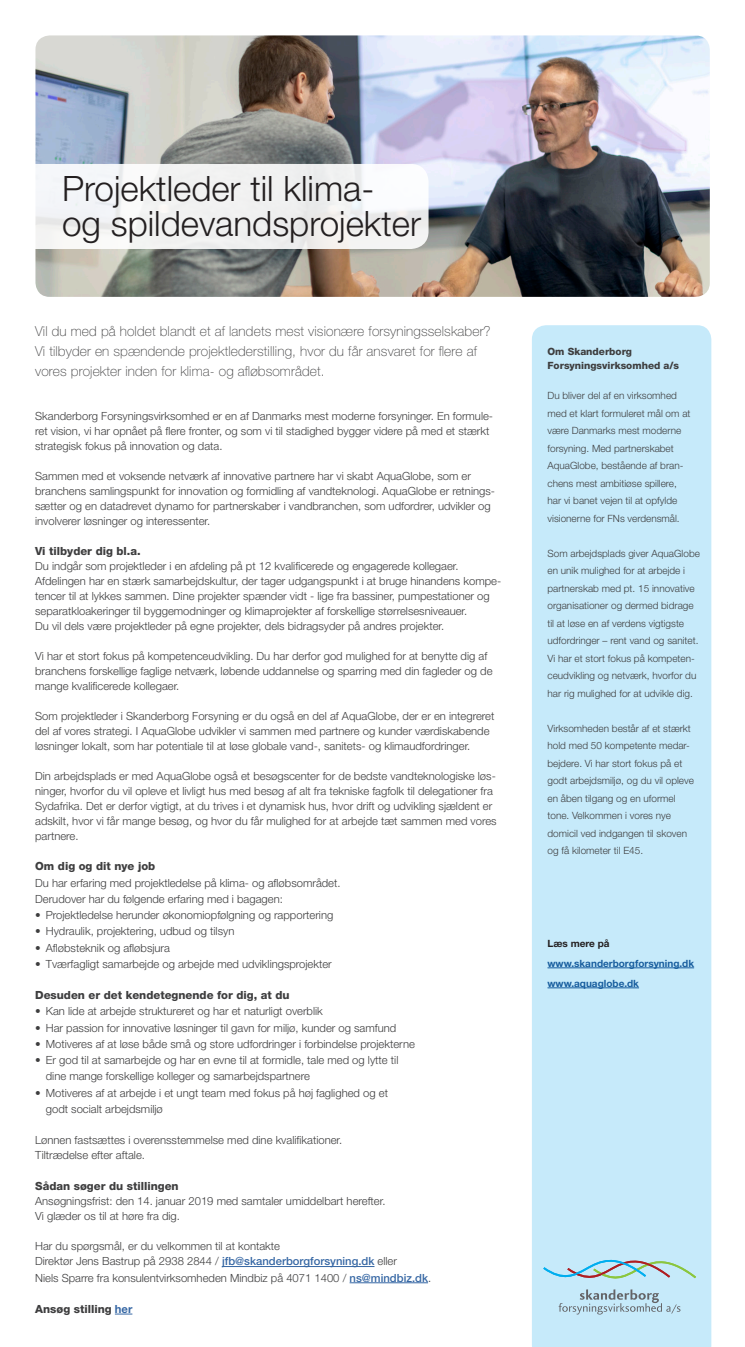
<style>
.page{position:relative;width:745px;height:1347px;background:#fff}
.page>*{position:absolute;margin:0;border:0;box-sizing:border-box;transform-origin:0 0}
.melle_overskrift{font:300 35px/35px "Helvetica Neue";color:#231f20}
.brødteekst{font:100 13.75px/20px "Helvetica Neue";letter-spacing:.01em;color:#3e3e3f}
.Annonce_brødtekst{font:300 11.25px/15px "Helvetica Neue";color:#3e3e3f}
.Annonce_brødtekst_bu{font:300 11.25px/16.2px "Helvetica Neue";color:#3e3e3f}
.brødteekst-2{font:300 11.25px/15px "Helvetica Neue";color:#3e3e3f}
.Annonce_mellem_overs{font:800 11.25px "Helvetica Neue";color:#3e3e3f}
.melle_overskrift-2{font:800 11.25px "Helvetica Neue";color:#3e3e3f}
.Annonce_brødtekst_bu-2{font:800 11.25px "Helvetica Neue";color:#3e3e3f}
.brødteekst-3{font:800 11.25px "Helvetica Neue";color:#3e3e3f}
.brødteekst-4{font:300 10px/17.5px "Helvetica Neue";color:#3e3e3f}
.brødteekst-5{font:700 10px/20px "Helvetica Neue";color:#175d9e}
.brødteekst-6{font:800 10px/13.8px "Helvetica Neue";color:#3e3e3f}
.s1{font-weight:500;color:#3667a4}
.s2{font-weight:700;color:#3667a4}
.s3{color:#231f20}
</style>
<div class="page">
<div style="left:532px;top:325px;width:178px;height:1021px;background:#c6eafa"></div>
<img style="left:35px;top:35px;width:674px;height:262px">
<svg style="left:543px;top:1251px;width:152px;height:63px;background:#b8dae6"></svg>
<hr style="left:547px;top:967px;width:146px;height:1px;background:#175d9e">
<hr style="left:547px;top:987px;width:91px;height:1px;background:#175d9e">
<hr style="left:222px;top:1266px;width:152px;height:1px;background:#3667a4">
<hr style="left:349px;top:1282px;width:79px;height:1px;background:#3667a4">
<svg style="left:115px;top:1313px;width:17px;height:1px"></svg>
<svg style="left:35px;top:164px;width:393px;height:85px"></svg>
<p class="melle_overskrift" style="left:62px;top:170px;width:360px">Projektleder til klima&shy;og spildevandsprojekter</p>
<p class="brødteekst" style="left:35px;top:321px;width:457px">Vil du med på holdet blandt et af landets mest visionære forsyningsselskaber?<br>Vi tilbyder en spændende projektlederstilling, hvor du får ansvaret for flere af vores projekter inden for klima- og afløbsområdet.</p>
<p class="Annonce_brødtekst" style="left:35px;top:408px;width:459px">Skanderborg Forsyningsvirksomhed er en af Danmarks mest moderne forsyninger. En formule&shy;ret vision, vi har opnået på flere fronter, og som vi til stadighed bygger videre på med et stærkt strategisk fokus på innovation og data.</p>
<p class="Annonce_brødtekst" style="left:35px;top:468px;width:461px">Sammen med et voksende netværk af innovative partnere har vi skabt AquaGlobe, som er branchens samlingspunkt for innovation og formidling af vandteknologi. AquaGlobe er retnings&shy;sætter og en datadrevet dynamo for partnerskaber i vandbranchen, som udfordrer, udvikler og involverer løsninger og interessenter.</p>
<p class="Annonce_brødtekst_bu-2" style="left:35px;top:544px;width:107px">Vi tilbyder dig bl.a.</p>
<p class="Annonce_brødtekst" style="left:35px;top:558px;width:467px">Du indgår som projektleder i en afdeling på pt 12 kvalificerede og engagerede kollegaer.<br>Afdelingen har en stærk samarbejdskultur, der tager udgangspunkt i at bruge hinandens kompe&shy;tencer til at lykkes sammen. Dine projekter spænder vidt - lige fra bassiner, pumpestationer og separatkloakeringer til byggemodninger og klimaprojekter af forskellige størrelsesniveauer.<br>Du vil dels være projektleder på egne projekter, dels bidragsyder på andres projekter.</p>
<p class="Annonce_brødtekst" style="left:35px;top:648px;width:458px">Vi har et stort fokus på kompetenceudvikling. Du har derfor god mulighed for at benytte dig af branchens forskellige faglige netværk, løbende uddannelse og sparring med din fagleder og de mange kvalificerede kollegaer.</p>
<p class="Annonce_brødtekst" style="left:35px;top:708px;width:460px">Som projektleder i Skanderborg Forsyning er du også en del af AquaGlobe, der er en integreret del af vores strategi. I AquaGlobe udvikler vi sammen med partnere og kunder værdiskabende løsninger lokalt, som har potentiale til at løse globale vand-, sanitets- og klimaudfordringer.</p>
<p class="Annonce_brødtekst" style="left:35px;top:768px;width:462px">Din arbejdsplads er med AquaGlobe også et besøgscenter for de bedste vandteknologiske løs&shy;ninger, hvorfor du vil opleve et livligt hus med besøg af alt fra tekniske fagfolk til delegationer fra Sydafrika. Det er derfor vigtigt, at du trives i et dynamisk hus, hvor drift og udvikling sjældent er adskilt, hvor vi får mange besøg, og hvor du får mulighed for at arbejde tæt sammen med vores partnere.</p>
<p class="Annonce_mellem_overs" style="left:35px;top:859px;width:122px">Om dig og dit nye job</p>
<p class="Annonce_brødtekst_bu" style="left:35px;top:874px;width:307px">Du har erfaring med projektledelse på klima- og afløbsområdet.</p>
<p class="Annonce_brødtekst_bu" style="left:35px;top:890px;width:249px">Derudover har du følgende erfaring med i bagagen:</p>
<p class="Annonce_brødtekst_bu" style="left:35px;top:906px;width:299px">• Projektledelse herunder økonomiopfølgning og rapportering</p>
<p class="Annonce_brødtekst_bu" style="left:35px;top:923px;width:201px">• Hydraulik, projektering, udbud og tilsyn</p>
<p class="Annonce_brødtekst_bu" style="left:35px;top:939px;width:136px">• Afløbsteknik og afløbsjura</p>
<p class="Annonce_brødtekst_bu" style="left:35px;top:955px;width:298px">• Tværfagligt samarbejde og arbejde med udviklingsprojekter</p>
<p class="Annonce_mellem_overs" style="left:35px;top:988px;width:256px">Desuden er det kendetegnende for dig, at du</p>
<p class="Annonce_brødtekst_bu" style="left:35px;top:1003px;width:289px">• Kan lide at arbejde struktureret og har et naturligt overblik</p>
<p class="Annonce_brødtekst_bu" style="left:35px;top:1019px;width:362px">• Har passion for innovative løsninger til gavn for miljø, kunder og samfund</p>
<p class="Annonce_brødtekst_bu" style="left:35px;top:1035px;width:381px">• Motiveres af at løse både små og store udfordringer i forbindelse projekterne</p>
<p class="Annonce_brødtekst_bu" style="left:46px;top:1051px;width:354px;text-indent:-11px">• Er god til at samarbejde og har en evne til at formidle, tale med og lytte til dine mange forskellige kolleger og samarbejdspartnere</p>
<p class="Annonce_brødtekst_bu" style="left:46px;top:1084px;width:343px;text-indent:-11px">• Motiveres af at arbejde i et ungt team med fokus på høj faglighed og et godt socialt arbejdsmiljø</p>
<p class="Annonce_brødtekst" style="left:35px;top:1132px;width:308px">Lønnen fastsættes i overensstemmelse med dine kvalifikationer.<br>Tiltrædelse efter aftale.</p>
<p class="melle_overskrift-2" style="left:35px;top:1179px;width:145px">Sådan søger du stillingen</p>
<p class="Annonce_brødtekst" style="left:35px;top:1193px;width:351px">Ansøgningsfrist: den 14. januar 2019 med samtaler umiddelbart herefter.<br>Vi glæder os til at høre fra dig.</p>
<p class="brødteekst-2" style="left:35px;top:1238px;width:363px">Har du spørgsmål, er du velkommen til at kontakte<br>Direktør Jens Bastrup på 2938 2844 / <span class="s1">jfb@skanderborgforsyning.dk</span> eller</p>
<p class="brødteekst-2" style="left:35px;top:1269px;width:397px">Niels Sparre fra konsulentvirksomheden Mindbiz på 4071 1400 / <span class="s1">ns@mindbiz.dk</span>.</p>
<p class="brødteekst-3" style="left:35px;top:1302px;width:99px">Ansøg stilling <span class="s2">her</span></p>
<p class="brødteekst-6" style="left:547px;top:345px;width:133px">Om Skanderborg<br>Forsyningsvirksomhed a/s</p>
<p class="brødteekst-4" style="left:547px;top:386px;width:144px">Du bliver del af en virksomhed med et klart formuleret mål om at være Danmarks mest moderne forsyning. Med partnerskabet<br>AquaGlobe, bestående af bran&shy;chens mest ambitiøse spillere, har vi banet vejen til at opfylde visionerne for FNs verdensmål.</p>
<p class="brødteekst-4" style="left:547px;top:544px;width:154px">Som arbejdsplads giver AquaGlobe en unik mulighed for at arbejde i partnerskab med pt. 15 innovative organisationer og dermed bidrage til at løse en af verdens vigtigste udfordringer – rent vand og sanitet.<br>Vi har et stort fokus på kompeten&shy;ceudvikling og netværk, hvorfor du har rig mulighed for at udvikle dig.</p>
<p class="brødteekst-4" style="left:547px;top:719px;width:148px">Virksomheden består af et stærkt hold med 50 kompetente medar&shy;bejdere. Vi har stort fokus på et godt arbejdsmiljø, og du vil opleve en åben tilgang og en uformel tone. Velkommen i vores nye domicil ved indgangen til skoven og få kilometer til E45.</p>
<p class="brødteekst-5" style="left:547px;top:933px;width:148px"><span class="s3">Læs mere på </span>www.skanderborgforsyning.dk</p>
<p class="brødteekst-5" style="left:547px;top:973px;width:93px">www.aquaglobe.dk</p>
</div>
